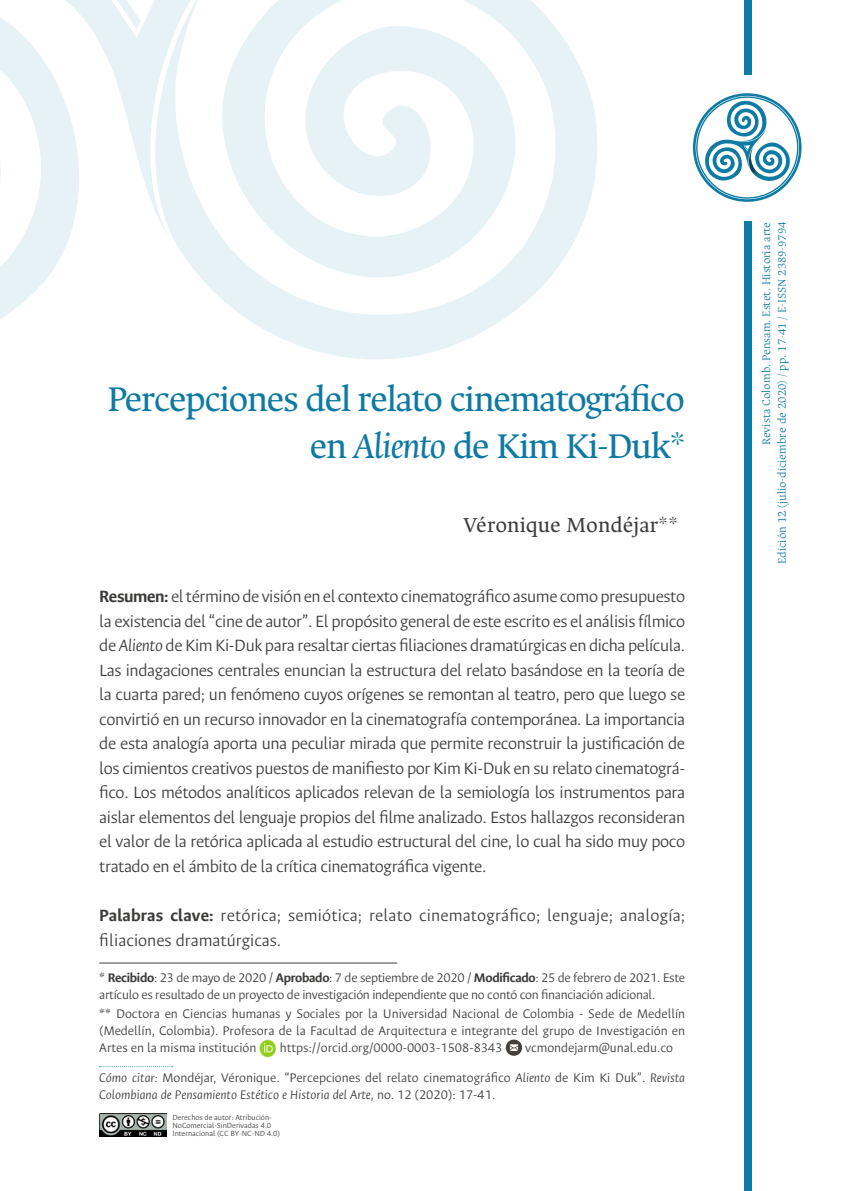
<style>
.page{position:relative;width:844px;height:1191px;background:#fff}
.page>*{position:absolute;margin:0;border:0;box-sizing:border-box;transform-origin:0 0}
.t1{font:38.5px/47.2px "Ancizar Serif";letter-spacing:-.04em;color:#0e7aa4;text-align:right}
.t2{font:22.75px "Ancizar Serif";color:#3c3c3b}
.t3{font:300 18.38px/24.5px "Ancizar Sans";color:#3c3c3b;text-align:justify}
.t4{font:300 14px/16.8px "Ancizar Sans";color:#3c3c3b;text-align:justify}
.t5{font:300 14px/16.8px "Ancizar Sans";letter-spacing:-.02em;color:#3c3c3b}
.t6{font:italic 300 14px "Ancizar Sans";color:#3c3c3b}
.t7{font:300 12.25px/15.8px "Ancizar Serif";color:#0e7aa4;text-align:right}
.t8{font:300 8.4px/8.4px "Ancizar Sans";color:#3c3c3b}
.s1{font-style:italic}
.s2{font-weight:700}
.s3{font-style:normal}
</style>
<div class="page">
<svg style="left:693px;top:93px;width:108px;height:109px"></svg>
<svg style="left:375px;top:0;width:222px;height:360px"></svg>
<svg style="left:340px;top:0;width:105px;height:359px;fill:#e7f2f6"></svg>
<svg style="left:0;top:0;width:340px;height:356px"></svg>
<svg style="left:106px;top:0;width:34px;height:29px"></svg>
<div style="left:743px;top:221px;width:8px;height:970px;background:#0e7ba4"></div>
<div style="left:743px;top:0;width:8px;height:74px;background:#0e7ba4"></div>
<img style="left:99px;top:1113px;width:67px;height:23px">
<hr style="left:99px;top:962px;width:298px;height:1px;background:#3c3c3b">
<img style="left:259px;top:1039px;width:17px;height:18px">
<svg style="left:505px;top:1039px;width:17px;height:16px"></svg>
<svg style="left:99px;top:1066px;width:74px;height:1px"></svg>
<h1 class="t1" style="left:107px;top:375px;width:580px">Percepciones del relato cinematográfico en <span class="s1">Aliento</span> de Kim Ki-Duk*</h1>
<p class="t2" style="left:463px;top:511px;width:223px">Véronique Mondéjar**<sup>2</sup></p>
<p class="t3" style="left:99px;top:584px;width:587px"><span class="s2">Resumen:</span> el término de visión en el contexto cinematográfico asume como presupuesto la existencia del “cine de autor”. El propósito general de este escrito es el análisis fílmico de <span class="s1">Aliento</span> de Kim Ki-Duk para resaltar ciertas filiaciones dramatúrgicas en dicha película.<br>Las indagaciones centrales enuncian la estructura del relato basándose en la teoría de la cuarta pared; un fenómeno cuyos orígenes se remontan al teatro, pero que luego se convirtió en un recurso innovador en la cinematografía contemporánea. La importancia de esta analogía aporta una peculiar mirada que permite reconstruir la justificación de los cimientos creativos puestos de manifiesto por Kim Ki-Duk en su relato cinematográ&shy;fico. Los métodos analíticos aplicados relevan de la semiología los instrumentos para aislar elementos del lenguaje propios del filme analizado. Estos hallazgos reconsideran el valor de la retórica aplicada al estudio estructural del cine, lo cual ha sido muy poco tratado en el ámbito de la crítica cinematográfica vigente.</p>
<p class="t3" style="left:99px;top:903px;width:587px"><span class="s2">Palabras clave:</span> retórica; semiótica; relato cinematográfico; lenguaje; analogía; filiaciones dramatúrgicas.</p>
<p class="t5" style="left:99px;top:969px;width:587px">* <span class="s2">Recibido</span>: 23 de mayo de 2020 / <span class="s2">Aprobado</span>: 7 de septiembre de 2020 / <span class="s2">Modificado</span>: 25 de febrero de 2021. Este artículo es resultado de un proyecto de investigación independiente que no contó con financiación adicional.</p>
<p class="t4" style="left:99px;top:1005px;width:587px">** Doctora en Ciencias humanas y Sociales por la Universidad Nacional de Colombia - Sede de Medellín (Medellín, Colombia). Profesora de la Facultad de Arquitectura e integrante del grupo de Investigación en Artes en la misma institución</p>
<p class="t4" style="left:280px;top:1039px;width:224px">https://orcid.org/0000-0003-1508-8343</p>
<p class="t4" style="left:99px;top:1032px;width:587px;line-height:29.9px;text-indent:425px">vcmondejarm@unal.edu.co<br><span class="s1">Cómo citar:</span> Mondéjar, Véronique. “Percepciones del relato cinematográfico <span class="s1">Aliento</span> de Kim Ki Duk”. <span class="s1">Revista</span></p>
<p class="t6" style="left:99px;top:1087px;width:397px">Colombiana de Pensamiento Estético e Historia del Arte, <span class="s3">no. 12 (2020): 17-41.</span></p>
<p class="t8" style="left:172px;top:1112px;width:109px">Derechos de autor: Atribución-<br>NoComercial-SinDerivadas 4.0<br>Internacional (CC BY-NC-ND 4.0)</p>
<p class="t7" style="left:758px;top:564px;width:343px;rotate:-90deg">Revista Colomb. Pensam. Estet. Historia arte<br>Edición 12 (julio-diciembre de 2020) / pp. 17-41 / E-ISSN 2389-9794</p>
</div>
